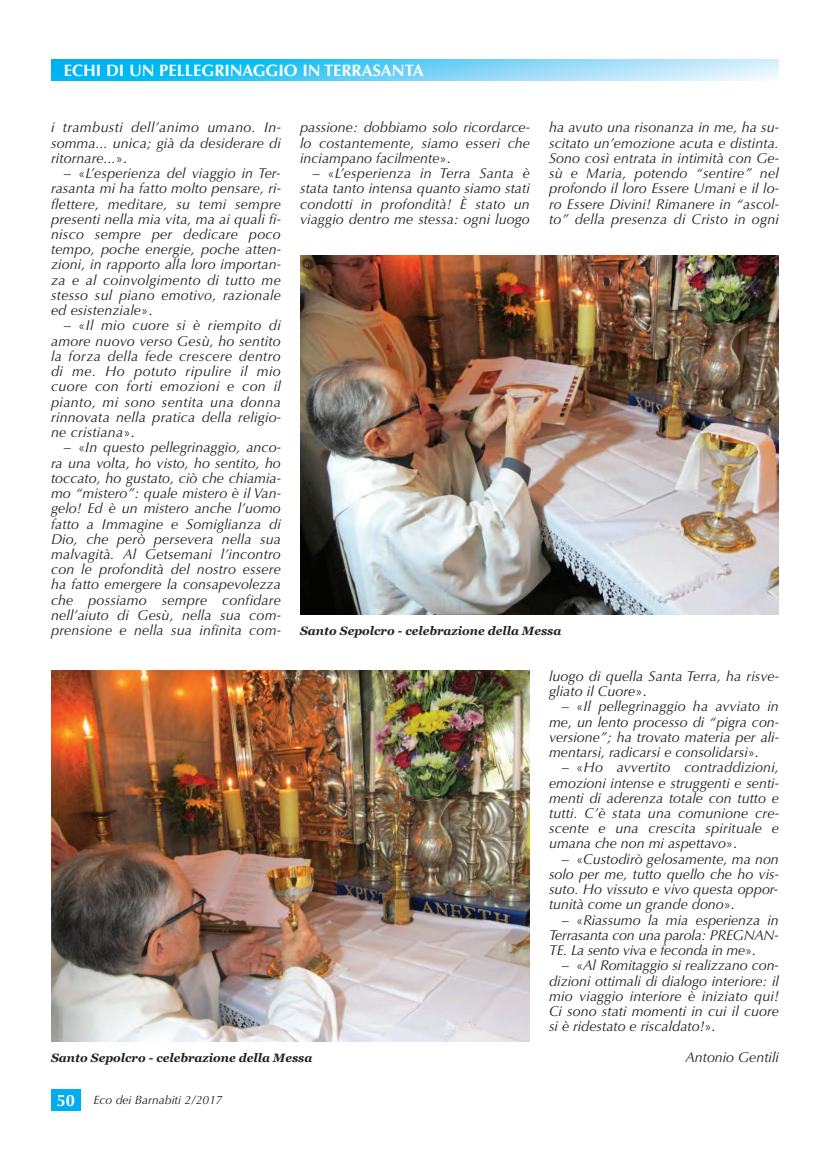
<style>
.page{position:relative;width:830px;height:1149px;background:#fff}
.page>*{position:absolute;margin:0;border:0;box-sizing:border-box;transform-origin:0 0}
.t1{font:700 16.5px "Optima";color:#fff}
.t2{font:italic 14.25px/15.1px "Optima";letter-spacing:.005em;color:#231f20;text-align:justify}
.t3{font:italic 700 12px "Georgia";color:#231f20}
.t4{font:italic 12px "Optima";color:#231f20}
.s1{font-style:normal}
.s2{font-weight:700;font-style:normal;font-size:16.5px;color:#fff}
</style>
<div class="page">
<svg style="left:51px;top:60px;width:727px;height:21px;background:#66d0f5"></svg>
<div style="left:51px;top:1089px;width:30px;height:21px;background:#00aeef"></div>
<img style="left:300px;top:255px;width:478px;height:359px">
<img style="left:51px;top:670px;width:478px;height:371px">
<p class="t1" style="left:64px;top:61px;width:361px">ECHI DI UN PELLEGRINAGGIO IN TERRASANTA</p>
<p class="t2" style="left:51px;top:120px;width:231px">i trambusti dell’animo umano. In&shy;somma... unica; già da desiderare di ritornare...<span class="s1">».</span></p>
<p class="t2" style="left:51px;top:166px;width:231px;text-indent:13px"><span class="s1">– «</span>L’esperienza del viaggio in Ter&shy;rasanta mi ha fatto molto pensare, ri&shy;flettere, meditare, su temi sempre presenti nella mia vita, ma ai quali fi&shy;nisco sempre per dedicare poco tempo, poche energie, poche atten&shy;zioni, in rapporto alla loro importan&shy;za e al coinvolgimento di tutto me stesso sul piano emotivo, razionale ed esistenziale<span class="s1">».</span></p>
<p class="t2" style="left:51px;top:318px;width:231px;text-indent:13px"><span class="s1">– «</span>Il mio cuore si è riempito di amore nuovo verso Gesù, ho sentito la forza della fede crescere dentro di me. Ho potuto ripulire il mio cuore con forti emozioni e con il pianto, mi sono sentita una donna rinnovata nella pratica della religio&shy;ne cristiana<span class="s1">».</span></p>
<p class="t2" style="left:51px;top:440px;width:231px;text-indent:13px"><span class="s1">– «</span>In questo pellegrinaggio, anco&shy;ra una volta, ho visto, ho sentito, ho toccato, ho gustato, ciò che chiamia&shy;mo “mistero”: quale mistero è il Van&shy;gelo! Ed è un mistero anche l’uomo fatto a Immagine e Somiglianza di Dio, che però persevera nella sua malvagità. Al Getsemani l’incontro con le profondità del nostro essere ha fatto emergere la consapevolezza che possiamo sempre confidare nell’aiuto di Gesù, nella sua com&shy;prensione e nella sua infinita com-</p>
<p class="t2" style="left:300px;top:120px;width:231px">passione: dobbiamo solo ricordarce&shy;lo costantemente, siamo esseri che inciampano facilmente<span class="s1">».</span></p>
<p class="t2" style="left:300px;top:166px;width:231px;text-indent:13px"><span class="s1">– «</span>L’esperienza in Terra Santa è stata tanto intensa quanto siamo stati condotti in profondità! È stato un viaggio dentro me stessa: ogni luogo</p>
<p class="t2" style="left:549px;top:120px;width:231px">ha avuto una risonanza in me, ha su&shy;scitato un’emozione acuta e distinta.<br>Sono così entrata in intimità con Ge&shy;sù e Maria, potendo “sentire” nel profondo il loro Essere Umani e il lo&shy;ro Essere Divini! Rimanere in “ascol&shy;to” della presenza di Cristo in ogni</p>
<p class="t3" style="left:300px;top:624px;width:263px">Santo Sepolcro - celebrazione della Messa</p>
<p class="t3" style="left:51px;top:1050px;width:263px">Santo Sepolcro - celebrazione della Messa</p>
<p class="t4" style="left:57px;top:1092px;width:167px"><span class="s2">50</span> Eco dei Barnabiti 2/2017</p>
<p class="t2" style="left:549px;top:668px;width:231px">luogo di quella Santa Terra, ha risve&shy;gliato il Cuore<span class="s1">».</span></p>
<p class="t2" style="left:549px;top:698px;width:231px;text-indent:13px"><span class="s1">– «</span>Il pellegrinaggio ha avviato in me, un lento processo di “pigra con&shy;versione”; ha trovato materia per ali&shy;mentarsi, radicarsi e consolidarsi<span class="s1">».</span></p>
<p class="t2" style="left:549px;top:759px;width:231px;text-indent:13px"><span class="s1">– «</span>Ho avvertito contraddizioni, emozioni intense e struggenti e senti&shy;menti di aderenza totale con tutto e tutti. C’è stata una comunione cre&shy;scente e una crescita spirituale e umana che non mi aspettavo<span class="s1">».</span></p>
<p class="t2" style="left:549px;top:851px;width:231px;text-indent:13px"><span class="s1">– «</span>Custodirò gelosamente, ma non solo per me, tutto quello che ho vis&shy;suto. Ho vissuto e vivo questa oppor&shy;tunità come un grande dono<span class="s1">».</span></p>
<p class="t2" style="left:549px;top:912px;width:231px;text-indent:13px"><span class="s1">– «</span>Riassumo la mia esperienza in Terrasanta con una parola: PREGNAN-TE. La sento viva e feconda in me<span class="s1">».</span></p>
<p class="t2" style="left:549px;top:957px;width:231px;text-indent:13px"><span class="s1">– «</span>Al Romitaggio si realizzano con&shy;dizioni ottimali di dialogo interiore: il mio viaggio interiore è iniziato qui!<br>Ci sono stati momenti in cui il cuore si è ridestato e riscaldato!<span class="s1">».</span></p>
<p class="t2" style="left:685px;top:1049px;width:95px">Antonio Gentili</p>
</div>
